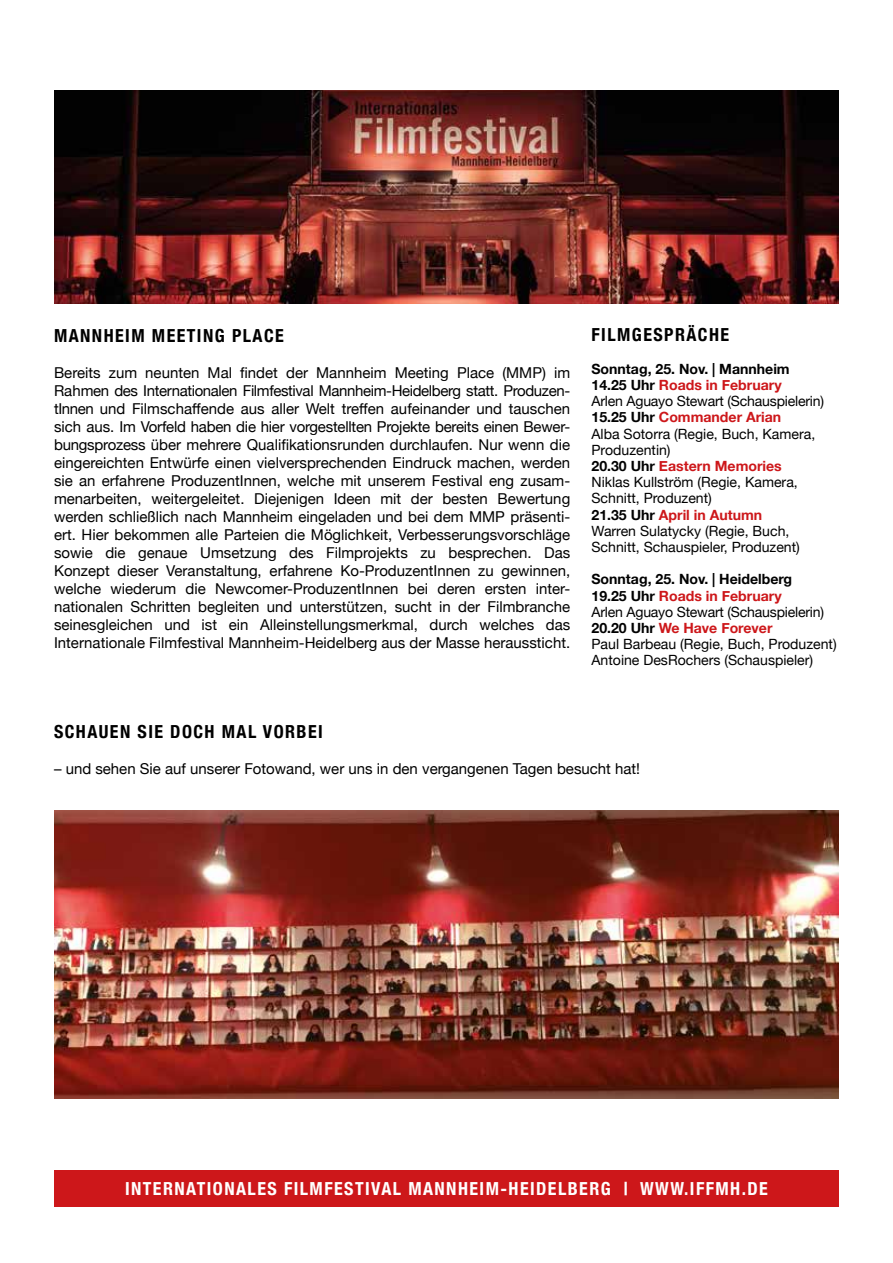
<style>
.page{position:relative;width:893px;height:1263px;background:#fff}
.page>*{position:absolute;margin:0;border:0;box-sizing:border-box;transform-origin:0 0}
.t1{font:700 condensed 18px "Helvetica Neue";letter-spacing:.08em;color:#fff}
.t2{font:700 condensed 18px "Helvetica Neue";letter-spacing:.08em;color:#000}
.t3{font:15px/18px "Helvetica Neue";color:#000;text-align:justify}
.t4{font:14.1px/16.2px "Helvetica Neue";color:#000}
.s1{font-weight:700}
.s2{font-weight:700;color:#cd171a}
</style>
<div class="page">
<div style="left:54px;top:1170px;width:785px;height:36px;background:#cd171a"></div>
<img style="left:54px;top:90px;width:785px;height:214px">
<img style="left:54px;top:810px;width:785px;height:288px">
<p class="t2" style="left:54px;top:321px;width:231px">MANNHEIM MEETING PLACE</p>
<p class="t3" style="left:54px;top:365px;width:518px">Bereits zum neunten Mal findet der Mannheim Meeting Place (MMP) im Rahmen des Internationalen Filmfestival Mannheim-Heidelberg statt. Produzen&shy;tInnen und Filmschaffende aus aller Welt treffen aufeinander und tauschen sich aus. Im Vorfeld haben die hier vorgestellten Projekte bereits einen Bewer&shy;bungsprozess über mehrere Qualifikationsrunden durchlaufen. Nur wenn die eingereichten Entwürfe einen vielversprechenden Eindruck machen, werden sie an erfahrene ProduzentInnen, welche mit unserem Festival eng zusam&shy;menarbeiten, weitergeleitet. Diejenigen Ideen mit der besten Bewertung werden schließlich nach Mannheim eingeladen und bei dem MMP präsenti&shy;ert. Hier bekommen alle Parteien die Möglichkeit, Verbesserungsvorschläge sowie die genaue Umsetzung des Filmprojekts zu besprechen. Das Konzept dieser Veranstaltung, erfahrene Ko-ProduzentInnen zu gewinnen, welche wiederum die Newcomer-ProduzentInnen bei deren ersten inter&shy;nationalen Schritten begleiten und unterstützen, sucht in der Filmbranche seinesgleichen und ist ein Alleinstellungsmerkmal, durch welches das Internationale Filmfestival Mannheim-Heidelberg aus der Masse heraussticht.</p>
<p class="t2" style="left:591px;top:320px;width:139px">FILMGESPRÄCHE</p>
<p class="t4" style="left:591px;top:361px;width:234px"><span class="s1">Sonntag, 25. Nov. | Mannheim<br>14.25 Uhr</span> <span class="s2">Roads in February<br></span>Arlen Aguayo Stewart (Schauspielerin)<br><span class="s1">15.25 Uhr</span> <span class="s2">Commander Arian<br></span>Alba Sotorra (Regie, Buch, Kamera,<br>Produzentin)<br><span class="s1">20.30 Uhr</span> <span class="s2">Eastern Memories<br></span>Niklas Kullström (Regie, Kamera,<br>Schnitt, Produzent)<br><span class="s1">21.35 Uhr</span> <span class="s2">April in Autumn<br></span>Warren Sulatycky (Regie, Buch,<br>Schnitt, Schauspieler, Produzent)</p>
<p class="t4" style="left:591px;top:572px;width:247px"><span class="s1">Sonntag, 25. Nov. | Heidelberg<br>19.25 Uhr</span> <span class="s2">Roads in February<br></span>Arlen Aguayo Stewart (Schauspielerin)<br><span class="s1">20.20 Uhr</span> <span class="s2">We Have Forever<br></span>Paul Barbeau (Regie, Buch, Produzent)<br>Antoine DesRochers (Schauspieler)</p>
<p class="t2" style="left:54px;top:717px;width:270px">SCHAUEN SIE DOCH MAL VORBEI</p>
<p class="t3" style="left:54px;top:761px;width:588px">– und sehen Sie auf unserer Fotowand, wer uns in den vergangenen Tagen besucht hat!</p>
<p class="t1" style="left:125px;top:1174px;width:644px">INTERNATIONALES FILMFESTIVAL MANNHEIM-HEIDELBERG | WWW.IFFMH.DE</p>
</div>
